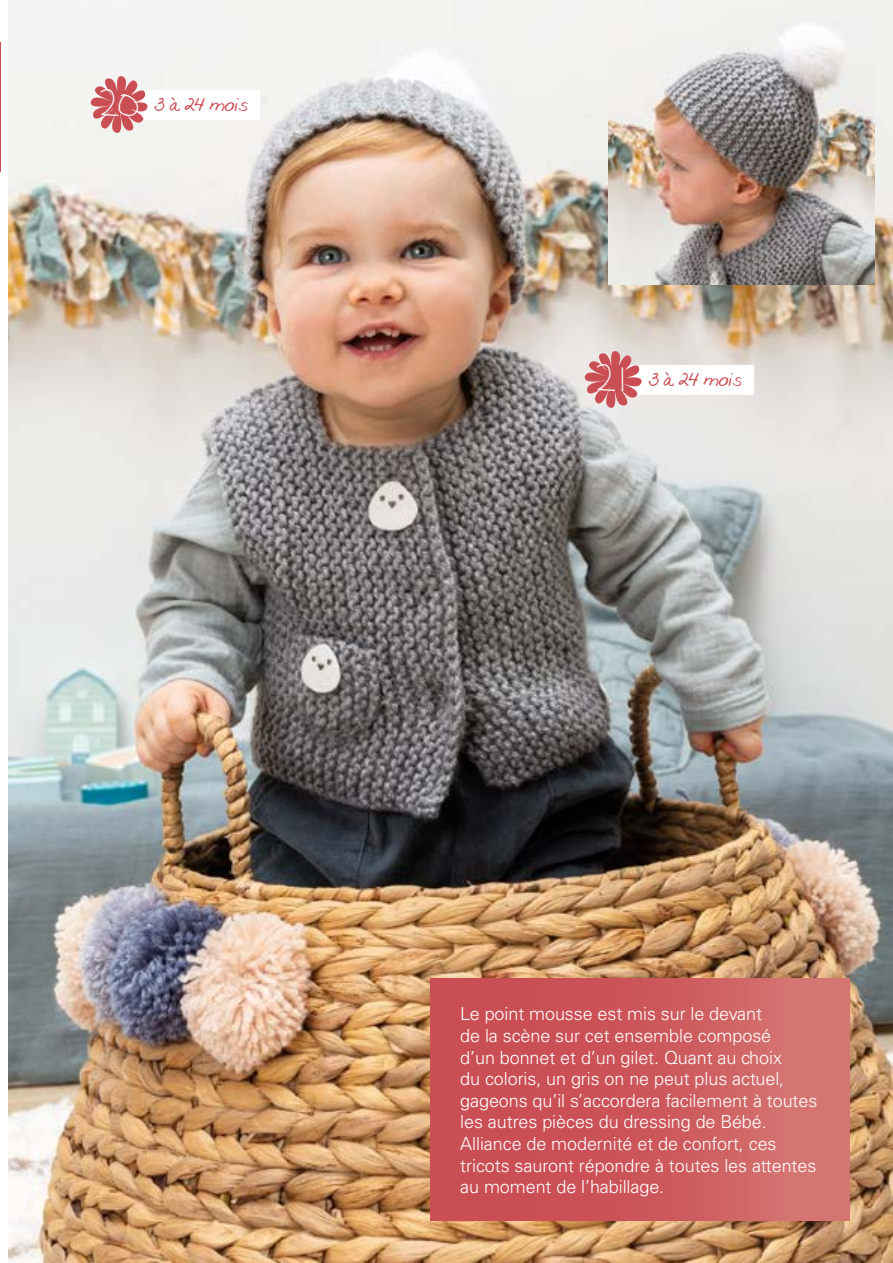
<style>
.page{position:relative;width:893px;height:1263px;background:#fff}
.page>*{position:absolute;margin:0;border:0;box-sizing:border-box;transform-origin:0 0}
.t1{font:45px "Sweetie Pie";color:#fff}
.t2{font:300 18px/21.6px "Univers LT Std";letter-spacing:-.005em;color:#fff}
.t3{font:18px "Goobascript";color:#ca4f55}
</style>
<div class="page">
<img style="left:9px;top:0;width:884px;height:1263px">
<hr style="left:0;top:43px;width:1px;height:129px;background:#ca4f55">
<div style="left:430px;top:979px;width:420px;height:241px;background:linear-gradient(to right,#c7454d,#d47370)"></div>
<div style="left:126px;top:90px;width:134px;height:29px;background:#fff"></div>
<div style="left:620px;top:365px;width:134px;height:29px;background:#fff"></div>
<svg style="left:87px;top:73px;width:64px;height:63px"></svg>
<div style="left:110px;top:90px;width:24px;height:24px;background:#ca4f55;border-radius:50%"></div>
<svg style="left:581px;top:348px;width:64px;height:63px"></svg>
<div style="left:604px;top:364px;width:24px;height:25px;background:#ca4f55;border-radius:50%"></div>
<img style="left:609px;top:0;width:266px;height:285px">
<p class="t1" style="left:101px;top:70px;width:43px">20</p>
<p class="t3" style="left:155px;top:95px;width:95px">3 à 24 mois</p>
<p class="t1" style="left:597px;top:345px;width:32px">21</p>
<p class="t3" style="left:649px;top:370px;width:95px">3 à 24 mois</p>
<p class="t2" style="left:460px;top:1003px;width:359px">Le point mousse est mis sur le devant<br>de la scène sur cet ensemble composé<br>d’un bonnet et d’un gilet. Quant au choix<br>du coloris, un gris on ne peut plus actuel, gageons qu’il s’accordera facilement à toutes les autres pièces du dressing de Bébé.<br>Alliance de modernité et de confort, ces tricots sauront répondre à toutes les attentes au moment de l’habillage.</p>
</div>
